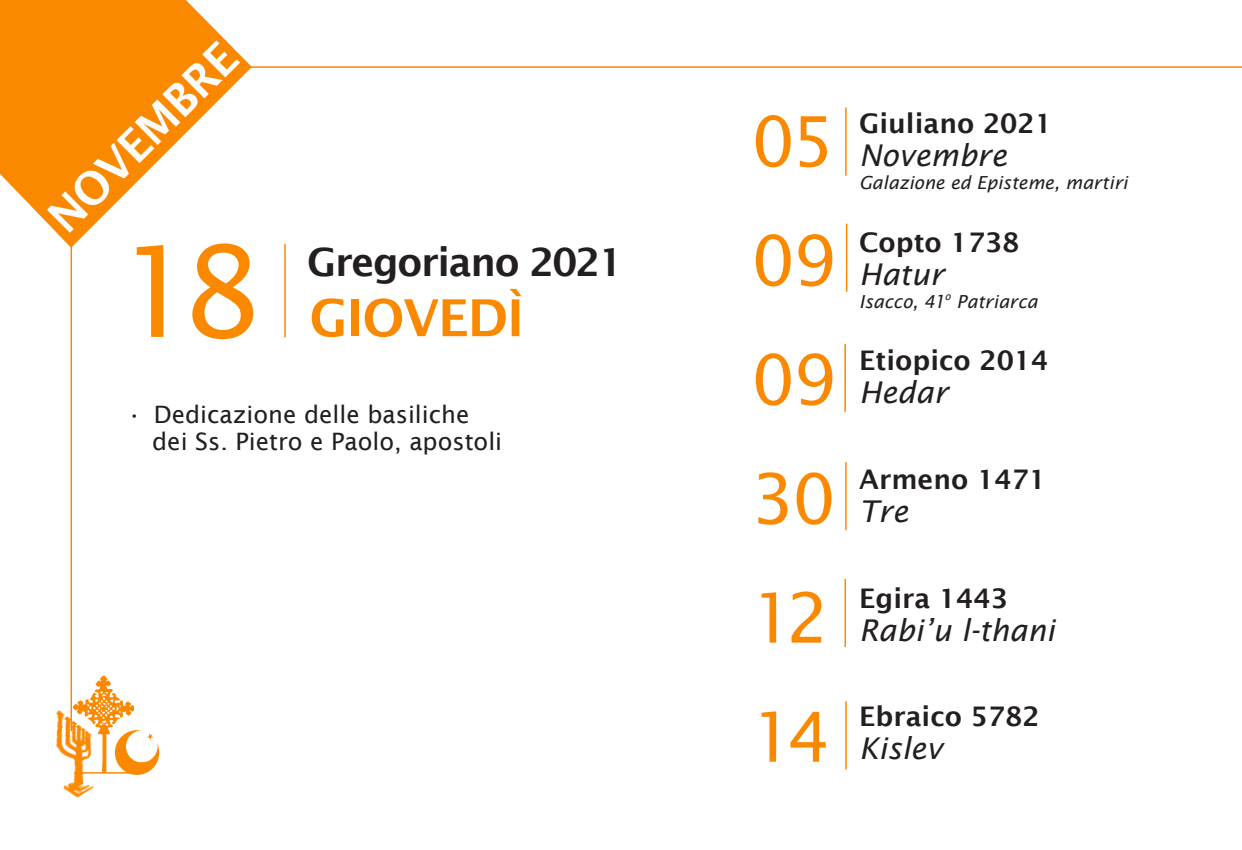
<style>
.page{position:relative;width:1242px;height:850px;background:#fff}
.page>*{position:absolute;margin:0;border:0;box-sizing:border-box;transform-origin:0 0}
.t1{font:126px "Lucida Sans";color:#fa8900}
.t2{font:69px "Lucida Sans";letter-spacing:-.045em;color:#fa8900}
.Settimana_BIG{font:600 51px "Lucida Sans";letter-spacing:-.02em;color:#fa8900}
.t3{font:600 45px "Lucida Sans";color:#fcfcfc}
.t4{font:600 39px "Lucida Sans";letter-spacing:-.035em;color:#231f20}
.testo_-_mese{font:italic 30px "Lucida Sans";color:#231f20}
.testo_-_calendario{font:italic 30px "Lucida Sans";color:#231f20}
.testo_-_calendario-2{font:600 27px "Lucida Sans";color:#231f20}
.t5{font:24px/27px "Lucida Sans";color:#231f20}
.testo_-_feste{font:italic 18px "Lucida Sans";color:#231f20}
</style>
<div class="page">
<svg style="left:0;top:0;width:251px;height:248px;fill:#fa8900"></svg>
<hr style="left:71px;top:233px;width:1px;height:498px;background:#fa8900">
<hr style="left:284px;top:244px;width:2px;height:93px;background:#fa8900">
<hr style="left:249px;top:66px;width:993px;height:2px;background:#fa8900">
<hr style="left:845px;top:107px;width:1px;height:68px;background:#fa8900">
<hr style="left:846px;top:224px;width:1px;height:68px;background:#fa8900">
<hr style="left:844px;top:344px;width:2px;height:68px;background:#fa8900">
<hr style="left:845px;top:462px;width:1px;height:68px;background:#fa8900">
<hr style="left:844px;top:579px;width:2px;height:68px;background:#fa8900">
<hr style="left:845px;top:701px;width:2px;height:68px;background:#fa8900">
<img style="left:113px;top:730px;width:47px;height:45px">
<img style="left:77px;top:675px;width:56px;height:97px">
<img style="left:56px;top:703px;width:43px;height:95px">
<hr style="left:74px;top:772px;width:63px;height:1px;background:#fa8900">
<h3 class="t3" style="left:38px;top:206px;width:248px;rotate:-45deg">NOVEMBRE</h3>
<h1 class="t1" style="left:118px;top:220px;width:144px">18</h1>
<h3 class="t4" style="left:307px;top:240px;width:317px">Gregoriano 2021</h3>
<p class="Settimana_BIG" style="left:309px;top:289px;width:216px">GIOVEDÌ</p>
<p class="t5" style="left:152px;top:401px;width:351px;text-indent:-26px">• Dedicazione delle basiliche dei Ss. Pietro e Paolo, apostoli</p>
<p class="t2" style="left:751px;top:102px;width:85px">05</p>
<p class="t2" style="left:751px;top:221px;width:87px">09</p>
<p class="t2" style="left:751px;top:340px;width:87px">09</p>
<p class="t2" style="left:751px;top:459px;width:86px">30</p>
<p class="t2" style="left:751px;top:578px;width:79px">12</p>
<p class="t2" style="left:751px;top:697px;width:81px">14</p>
<p class="testo_-_calendario-2" style="left:859px;top:108px;width:194px">Giuliano 2021</p>
<p class="testo_-_mese" style="left:859px;top:138px;width:149px">Novembre</p>
<p class="testo_-_feste" style="left:859px;top:173px;width:270px">Galazione ed Episteme, martiri</p>
<p class="testo_-_calendario-2" style="left:859px;top:227px;width:162px">Copto 1738</p>
<p class="testo_-_calendario" style="left:859px;top:257px;width:86px">Hatur</p>
<p class="testo_-_feste" style="left:859px;top:291px;width:180px">Isacco, 41<sup>o</sup> Patriarca</p>
<p class="testo_-_calendario-2" style="left:859px;top:345px;width:191px">Etiopico 2014</p>
<p class="testo_-_mese" style="left:859px;top:375px;width:90px">Hedar</p>
<p class="testo_-_calendario-2" style="left:859px;top:464px;width:188px">Armeno 1471</p>
<p class="testo_-_mese" style="left:859px;top:494px;width:50px">Tre</p>
<p class="testo_-_calendario-2" style="left:859px;top:582px;width:150px">Egira 1443</p>
<p class="testo_-_mese" style="left:859px;top:612px;width:197px">Rabi’u l-thani</p>
<p class="testo_-_calendario-2" style="left:859px;top:701px;width:182px">Ebraico 5782</p>
<p class="testo_-_mese" style="left:859px;top:731px;width:85px">Kislev</p>
</div>
